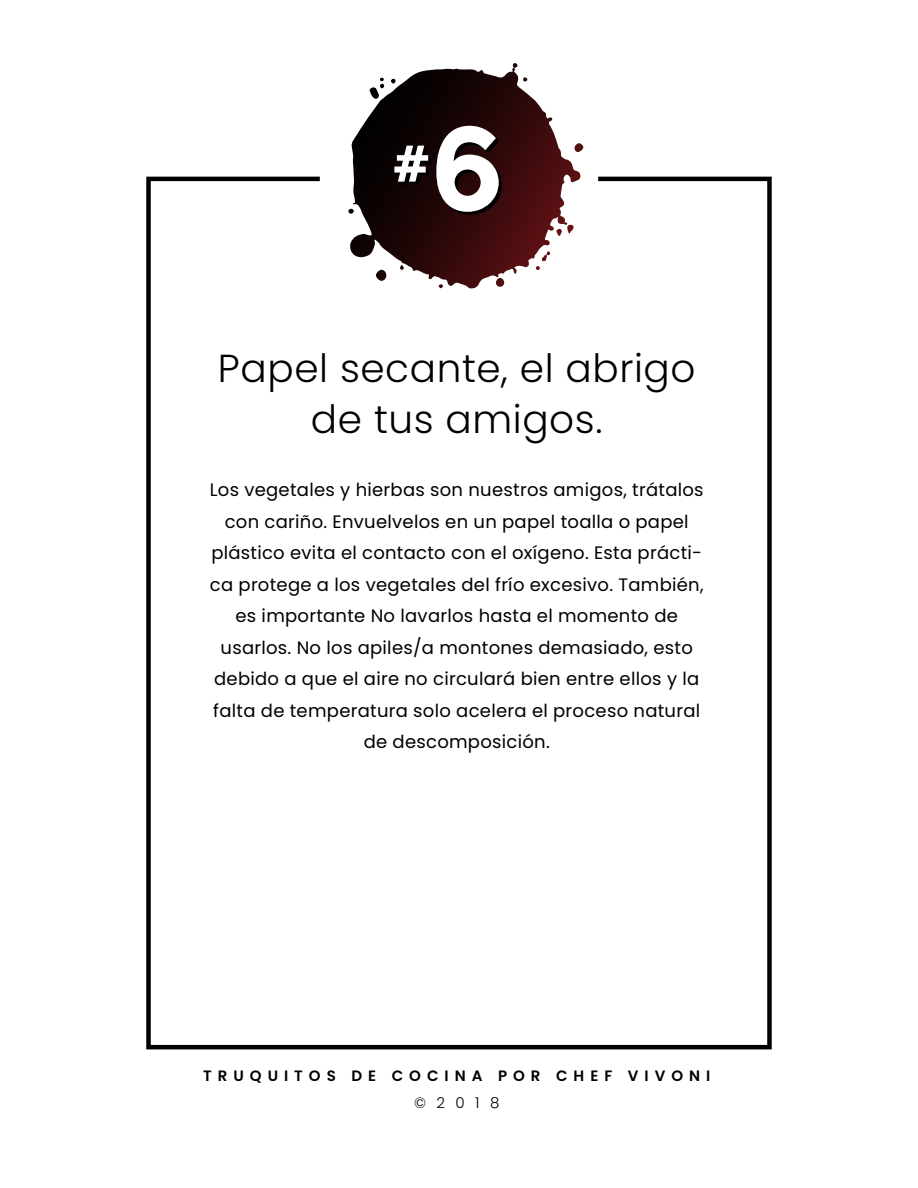
<style>
.page{position:relative;width:918px;height:1188px;background:#fff}
.page>*{position:absolute;margin:0;border:0;box-sizing:border-box;transform-origin:0 0}
.t1{font:800 118.5px "Raleway";color:#fff}
.t2{font:800 50.7px "Raleway";color:#fff}
.t3{font:300 39px/51px "Poppins";letter-spacing:.015em;color:#000;text-align:center}
.t4{font:18px/31.5px "Poppins";letter-spacing:.015em;color:#000;text-align:center}
.t5{font:600 15px "Poppins";letter-spacing:.4em;color:#000}
.t6{font:300 15px "Poppins";color:#000}
</style>
<div class="page">
<div style="left:146px;top:177px;width:626px;height:872px;border:4px solid #000"></div>
<svg style="left:320px;top:39px;width:278px;height:279px"></svg>
<svg style="left:349px;top:63px;width:169px;height:226px"></svg>
<h2 class="t2" style="left:393px;top:134px;width:39px">#</h2>
<h1 class="t1" style="left:431px;top:99px;width:74px">6</h1>
<h3 class="t3" style="left:218px;top:343px;width:479px">Papel secante, el abrigo de tus amigos.</h3>
<p class="t4" style="left:210px;top:474px;width:495px">Los vegetales y hierbas son nuestros amigos, trátalos con cariño. Envuelvelos en un papel toalla o papel plástico evita el contacto con el oxígeno. Esta prácti&shy;ca protege a los vegetales del frío excesivo. También, es importante No lavarlos hasta el momento de usarlos. No los apiles/a montones demasiado, esto debido a que el aire no circulará bien entre ellos y la falta de temperatura solo acelera el proceso natural de descomposición.</p>
<p class="t5" style="left:203px;top:1067px;width:509px">TRUQUITOS DE COCINA POR CHEF VIVONI</p>
<p class="t6" style="left:414px;top:1094px;width:87px">©2018</p>
</div>
